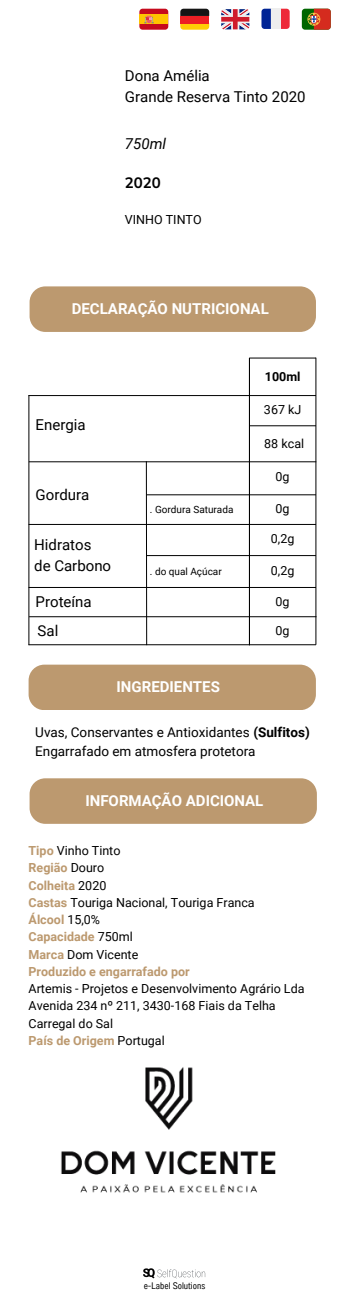
<style>
.page{position:relative;width:338px;height:1313px;background:#fff}
.page>*{position:absolute;margin:0;border:0;box-sizing:border-box;transform-origin:0 0}
.t1{font:15px/21px "Roboto";color:#000}
.t2{font:700 15px "Roboto";color:#fff}
.t3{font:italic 15px "Roboto";color:#000}
.t4{font:700 15px "Nunito Sans 10 pt";color:#000}
.t5{font:13.5px/18.8px "Roboto";color:#000}
.t6{font:12.5px/17.2px "Roboto";color:#000}
.t7{font:700 12.5px "Roboto";color:#000}
.t8{font:10px "Roboto";color:#000}
.t9{font:9.5px "Anantason Wd 62";color:#000}
.s1{font-weight:700}
.s2{font-weight:700;color:#bc996f}
</style>
<div class="page">
<div style="left:139px;top:9px;width:29px;height:21px;background:#c60a1d;border-radius:3px"></div>
<div style="left:139px;top:14px;width:29px;height:10px;background:#ffc400"></div>
<svg style="left:144px;top:15px;width:10px;height:8px"></svg>
<svg style="left:180px;top:23px;width:29px;height:7px"></svg>
<div style="left:180px;top:16px;width:29px;height:7px;background:#ed1f24"></div>
<svg style="left:180px;top:9px;width:29px;height:7px"></svg>
<svg style="left:221px;top:9px;width:28px;height:20px"></svg>
<svg style="left:280px;top:9px;width:9px;height:20px"></svg>
<svg style="left:261px;top:9px;width:9px;height:20px"></svg>
<div style="left:270px;top:9px;width:10px;height:20px;background:#eee"></div>
<div style="left:301px;top:9px;width:29px;height:21px;background:#060;border-radius:3px"></div>
<svg style="left:307px;top:9px;width:23px;height:21px"></svg>
<div style="left:30px;top:286px;width:285px;height:46px;background:#bc996f;border-radius:16px"></div>
<hr style="left:29px;top:395px;width:287px;height:1px;background:#000">
<hr style="left:249px;top:358px;width:67px;height:1px;background:#000">
<hr style="left:249px;top:425px;width:67px;height:1px;background:#000">
<hr style="left:29px;top:461px;width:287px;height:1px;background:#000">
<hr style="left:29px;top:524px;width:287px;height:1px;background:#000">
<hr style="left:147px;top:494px;width:169px;height:1px;background:#000">
<hr style="left:249px;top:358px;width:1px;height:287px;background:#000">
<svg style="left:145px;top:461px;width:2px;height:185px"></svg>
<hr style="left:315px;top:358px;width:1px;height:287px;background:#000">
<hr style="left:28px;top:395px;width:1px;height:250px;background:#000">
<hr style="left:146px;top:555px;width:169px;height:1px;background:#000">
<hr style="left:29px;top:587px;width:287px;height:1px;background:#000">
<hr style="left:29px;top:616px;width:287px;height:1px;background:#000">
<hr style="left:29px;top:644px;width:287px;height:1px;background:#000">
<div style="left:29px;top:664px;width:286px;height:46px;background:#bc996f;border-radius:16px"></div>
<div style="left:30px;top:778px;width:286px;height:46px;background:#bc996f;border-radius:16px"></div>
<img style="left:144px;top:1268px;width:61px;height:11px">
<img style="left:61px;top:1067px;width:215px;height:126px">
<p class="t1" style="left:125px;top:66px;width:182px">Dona Amélia<br>Grande Reserva Tinto 2020</p>
<h3 class="t3" style="left:125px;top:135px;width:43px">750ml</h3>
<p class="t4" style="left:125px;top:173px;width:37px">2020</p>
<p class="t6" style="left:125px;top:211px;width:78px">VINHO TINTO</p>
<h3 class="t2" style="left:72px;top:300px;width:198px">DECLARAÇÃO NUTRICIONAL</h3>
<h5 class="t1" style="left:36px;top:415px;width:51px">Energia</h5>
<h6 class="t1" style="left:36px;top:484px;width:55px">Gordura</h6>
<h3 class="t1" style="left:34px;top:534px;width:78px">Hidratos de Carbono</h3>
<h3 class="t8" style="left:150px;top:503px;width:85px">. Gordura Saturada</h3>
<h6 class="t8" style="left:150px;top:565px;width:73px">. do qual Açúcar</h6>
<h2 class="t7" style="left:264px;top:369px;width:37px">100ml</h2>
<h4 class="t6" style="left:264px;top:401px;width:39px">367 kJ</h4>
<h1 class="t6" style="left:264px;top:435px;width:41px">88 kcal</h1>
<h6 class="t6" style="left:275px;top:468px;width:16px">0g</h6>
<h6 class="t6" style="left:275px;top:500px;width:16px">0g</h6>
<p class="t6" style="left:271px;top:530px;width:25px">0,2g</p>
<h6 class="t6" style="left:271px;top:562px;width:25px">0,2g</h6>
<h3 class="t1" style="left:36px;top:591px;width:58px">Proteína</h3>
<h6 class="t6" style="left:275px;top:593px;width:16px">0g</h6>
<p class="t1" style="left:38px;top:620px;width:22px">Sal</p>
<h3 class="t6" style="left:275px;top:622px;width:16px">0g</h3>
<h6 class="t2" style="left:116px;top:678px;width:105px">INGREDIENTES</h6>
<h3 class="t5" style="left:35px;top:723px;width:276px">Uvas, Conservantes e Antioxidantes <span class="s1">(Sulfitos)<br></span>Engarrafado em atmosfera protetora</h3>
<h6 class="t2" style="left:85px;top:792px;width:179px">INFORMAÇÃO ADICIONAL</h6>
<h1 class="t6" style="left:29px;top:842px;width:277px"><span class="s2">Tipo</span> Vinho Tinto<br><span class="s2">Região</span> Douro<br><span class="s2">Colheita</span> 2020<br><span class="s2">Castas</span> Touriga Nacional, Touriga Franca<br><span class="s2">Álcool</span> 15,0%<br><span class="s2">Capacidade</span> 750ml<br><span class="s2">Marca</span> Dom Vicente<br><span class="s2">Produzido e engarrafado por<br></span>Artemis - Projetos e Desenvolvimento Agrário Lda<br>Avenida 234 nº 211, 3430-168 Fiais da Telha<br>Carregal do Sal<br><span class="s2">País de Origem</span> Portugal</h1>
<h3 class="t9" style="left:143px;top:1280px;width:63px">e-Label Solutions</h3>
</div>
